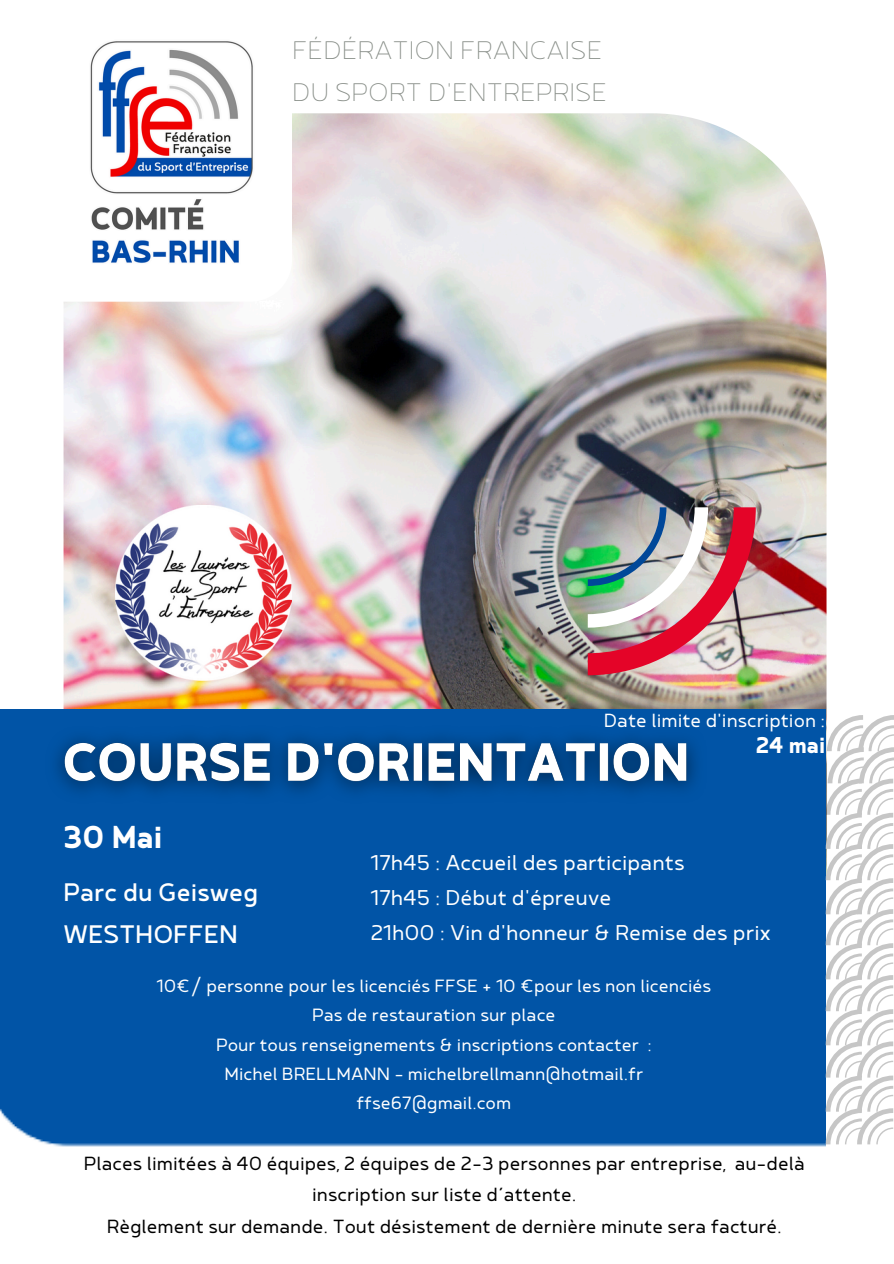
<style>
.page{position:relative;width:894px;height:1264px;background:#fff}
.page>*{position:absolute;margin:0;border:0;box-sizing:border-box;transform-origin:0 0}
.t1{font:37.5px "Betm Regular 5";color:#fff}
.t2{font:30px/41.7px "Betm Regular 6";color:#878d87}
.t3{font:30px/41.7px "Betm Regular 4";color:#fff}
.t4{font:27px "Betm Regular 5";color:#fff}
.t5{font:25.2px/34.8px "Betm Regular 3";color:#fff}
.t6{font:22.5px/31.5px "Betm Regular 3";color:#000;text-align:center}
.t7{font:22.5px "Betm Regular 3";color:#fff}
.t8{font:21px "Betm Regular 3";color:#fff}
</style>
<div class="page">
<img style="left:63px;top:113px;width:763px;height:602px">
<div style="left:0;top:710px;width:825px;height:437px;background:#0154a6"></div>
<img style="left:587px;top:507px;width:168px;height:168px">
<div style="left:0;top:0;width:292px;height:302px;background:#fff"></div>
<img style="left:90px;top:41px;width:163px;height:222px">
<img style="left:116px;top:505px;width:175px;height:176px">
<img style="left:37px;top:717px;width:676px;height:95px">
<svg style="left:825px;top:715px;width:68px;height:429px"></svg>
<h4 class="t2" style="left:292px;top:31px;width:316px">FÉDÉRATION FRANCAISE<br>DU SPORT D'ENTREPRISE</h4>
<p class="t1" style="left:63px;top:819px;width:100px">30 Mai</p>
<p class="t3" style="left:63px;top:872px;width:196px">Parc du Geisweg<br>WESTHOFFEN</p>
<p class="t7" style="left:603px;top:710px;width:223px">Date limite d'inscription :</p>
<p class="t4" style="left:755px;top:733px;width:71px">24 mai</p>
<p class="t5" style="left:370px;top:846px;width:401px">17h45 : Accueil des participants<br>17h45 : Début d'épreuve<br>21h00 : Vin d'honneur &amp; Remise des prix</p>
<p class="t8" style="left:156px;top:976px;width:556px">10€/ personne pour les licenciés FFSE + 10 €pour les non licenciés</p>
<p class="t8" style="left:312px;top:1005px;width:245px">Pas de restauration sur place</p>
<h4 class="t8" style="left:216px;top:1034px;width:437px">Pour tous renseignements &amp; inscriptions contacter :</h4>
<h2 class="t8" style="left:224px;top:1064px;width:420px">Michel BRELLMANN - michelbrellmann@hotmail.fr</h2>
<h5 class="t8" style="left:356px;top:1093px;width:156px">ffse67@gmail.com</h5>
<p class="t6" style="left:84px;top:1148px;width:722px">Places limitées à 40 équipes, 2 équipes de 2-3 personnes par entreprise, au-delà inscription sur liste d’attente.</p>
<p class="t6" style="left:107px;top:1211px;width:676px">Règlement sur demande. Tout désistement de dernière minute sera facturé.</p>
</div>
